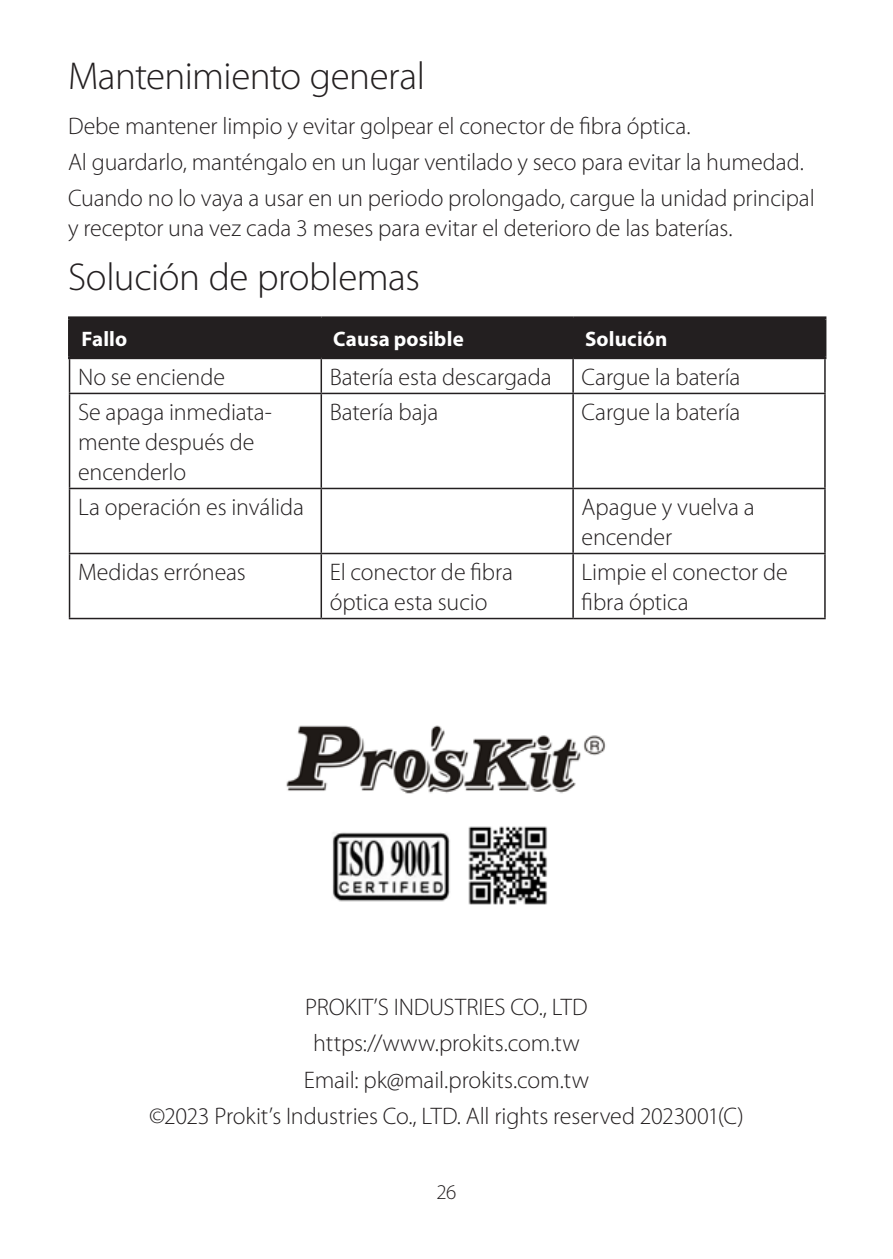
<style>
.page{position:relative;width:893px;height:1259px;background:#fff}
.page>*{position:absolute;margin:0;border:0;box-sizing:border-box;transform-origin:0 0}
.Subencabezado_1{font:300 39px "Myriad Pro";letter-spacing:-.015em;color:#231f20}
.t1{font:300 24px/30px "Myriad Pro";letter-spacing:-.005em;color:#231f20}
.Normal_-_Blanco{font:700 21px "Myriad Pro";letter-spacing:.01em;color:#fff}
.t2{font:300 21px "Myriad Pro";color:#231f20}
</style>
<div class="page">
<div style="left:71px;top:319px;width:752px;height:37px;background:#231f20"></div>
<hr style="left:68px;top:316px;width:253px;height:3px;background:#231f20">
<hr style="left:68px;top:319px;width:3px;height:37px;background:#231f20">
<hr style="left:321px;top:316px;width:252px;height:3px;background:#231f20">
<hr style="left:573px;top:316px;width:253px;height:3px;background:#231f20">
<hr style="left:823px;top:319px;width:3px;height:37px;background:#231f20">
<hr style="left:68px;top:356px;width:253px;height:3px;background:#231f20">
<hr style="left:321px;top:356px;width:252px;height:3px;background:#231f20">
<hr style="left:573px;top:356px;width:253px;height:3px;background:#231f20">
<hr style="left:321px;top:319px;width:1px;height:37px;background:#231f20">
<hr style="left:572px;top:319px;width:2px;height:37px;background:#231f20">
<hr style="left:69px;top:359px;width:1px;height:34px;background:#231f20">
<hr style="left:321px;top:359px;width:1px;height:34px;background:#231f20">
<hr style="left:572px;top:359px;width:2px;height:34px;background:#231f20">
<hr style="left:824px;top:359px;width:2px;height:34px;background:#231f20">
<hr style="left:69px;top:393px;width:252px;height:1px;background:#231f20">
<hr style="left:69px;top:394px;width:1px;height:94px;background:#231f20">
<hr style="left:321px;top:393px;width:252px;height:1px;background:#231f20">
<hr style="left:321px;top:394px;width:1px;height:94px;background:#231f20">
<hr style="left:573px;top:393px;width:253px;height:1px;background:#231f20">
<hr style="left:572px;top:394px;width:2px;height:94px;background:#231f20">
<hr style="left:824px;top:394px;width:2px;height:94px;background:#231f20">
<hr style="left:69px;top:488px;width:252px;height:1px;background:#231f20">
<hr style="left:69px;top:489px;width:1px;height:64px;background:#231f20">
<hr style="left:321px;top:488px;width:252px;height:1px;background:#231f20">
<hr style="left:321px;top:489px;width:1px;height:64px;background:#231f20">
<hr style="left:573px;top:488px;width:253px;height:1px;background:#231f20">
<hr style="left:572px;top:489px;width:2px;height:64px;background:#231f20">
<hr style="left:824px;top:489px;width:2px;height:64px;background:#231f20">
<hr style="left:69px;top:553px;width:252px;height:1px;background:#231f20">
<hr style="left:69px;top:554px;width:1px;height:64px;background:#231f20">
<hr style="left:321px;top:553px;width:252px;height:1px;background:#231f20">
<hr style="left:321px;top:554px;width:1px;height:64px;background:#231f20">
<hr style="left:573px;top:553px;width:253px;height:1px;background:#231f20">
<hr style="left:572px;top:554px;width:2px;height:64px;background:#231f20">
<hr style="left:824px;top:554px;width:2px;height:64px;background:#231f20">
<hr style="left:69px;top:618px;width:252px;height:1px;background:#231f20">
<hr style="left:321px;top:618px;width:252px;height:1px;background:#231f20">
<hr style="left:573px;top:618px;width:253px;height:1px;background:#231f20">
<img style="left:286px;top:725px;width:320px;height:180px">
<p class="Subencabezado_1" style="left:68px;top:54px;width:358px">Mantenimiento general</p>
<p class="t1" style="left:68px;top:111px;width:624px">Debe mantener limpio y evitar golpear el conector de fibra óptica.</p>
<p class="t1" style="left:68px;top:147px;width:737px">Al guardarlo, manténgalo en un lugar ventilado y seco para evitar la humedad.</p>
<p class="t1" style="left:68px;top:184px;width:748px">Cuando no lo vaya a usar en un periodo prolongado, cargue la unidad principal y receptor una vez cada 3 meses para evitar el deterioro de las baterías.</p>
<p class="Subencabezado_1" style="left:68px;top:255px;width:353px">Solución de problemas</p>
<p class="Normal_-_Blanco" style="left:82px;top:327px;width:47px">Fallo</p>
<p class="Normal_-_Blanco" style="left:333px;top:327px;width:132px">Causa posible</p>
<p class="Normal_-_Blanco" style="left:585px;top:327px;width:84px">Solución</p>
<p class="t1" style="left:78px;top:362px;width:149px">No se enciende</p>
<p class="t1" style="left:330px;top:362px;width:223px">Batería esta descargada</p>
<p class="t1" style="left:582px;top:362px;width:160px">Cargue la batería</p>
<p class="t1" style="left:78px;top:397px;width:195px">Se apaga inmediata&shy;mente después de encenderlo</p>
<p class="t1" style="left:330px;top:397px;width:110px">Batería baja</p>
<p class="t1" style="left:582px;top:397px;width:160px">Cargue la batería</p>
<p class="t1" style="left:78px;top:492px;width:227px">La operación es inválida</p>
<p class="t1" style="left:582px;top:492px;width:175px">Apague y vuelva a encender</p>
<p class="t1" style="left:78px;top:557px;width:169px">Medidas erróneas</p>
<p class="t1" style="left:330px;top:557px;width:185px">El conector de fibra óptica esta sucio</p>
<p class="t1" style="left:582px;top:557px;width:208px">Limpie el conector de fibra óptica</p>
<p class="t1" style="left:305px;top:992px;width:284px">PROKIT’S INDUSTRIES CO., LTD</p>
<p class="t1" style="left:313px;top:1029px;width:268px">https://www.prokits.com.tw</p>
<p class="t1" style="left:304px;top:1065px;width:287px">Email: pk@mail.prokits.com.tw</p>
<p class="t1" style="left:149px;top:1101px;width:596px">©2023 Prokit’s Industries Co., LTD. All rights reserved 2023001(C)</p>
<p class="t2" style="left:436px;top:1180px;width:22px">26</p>
</div>
